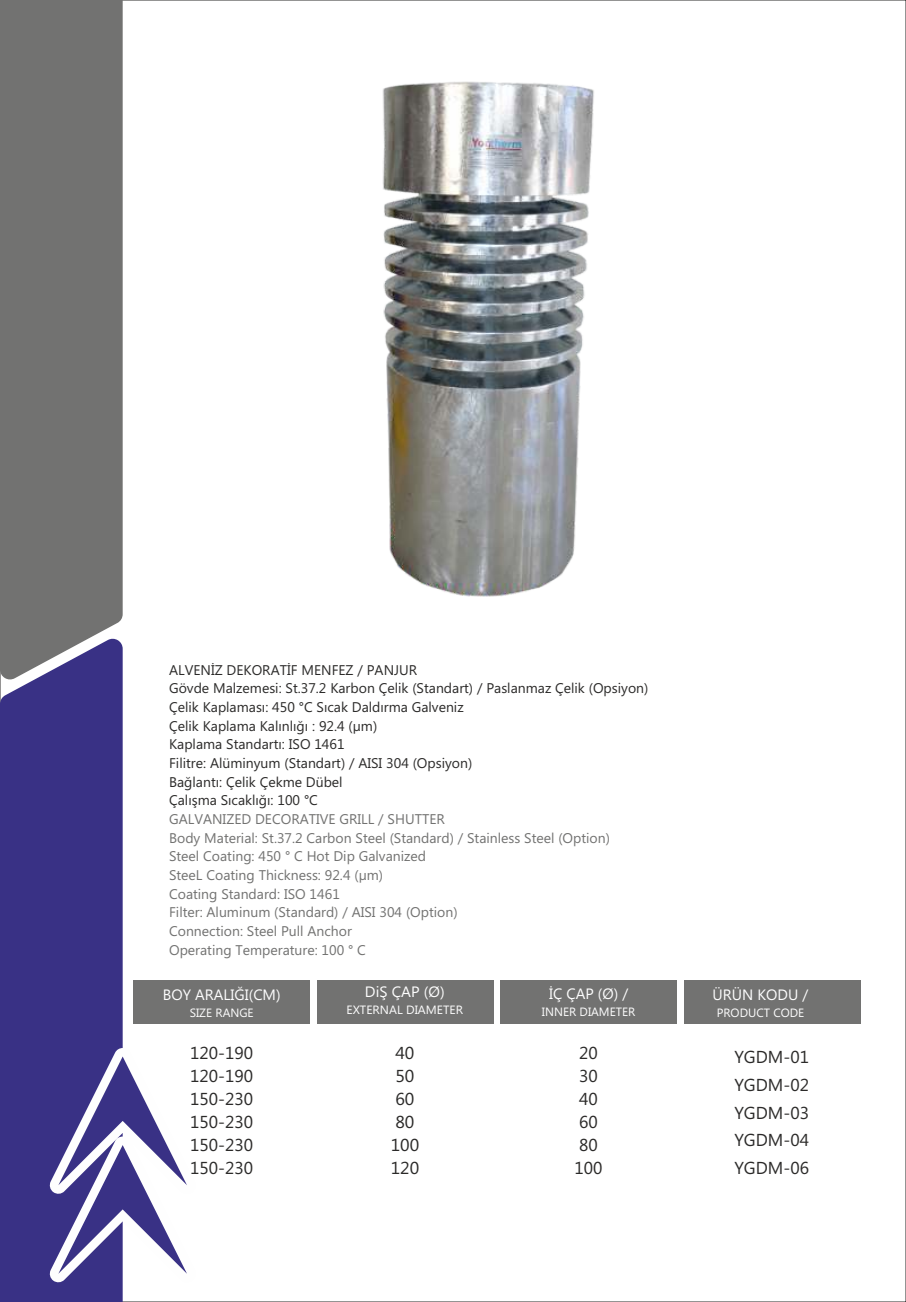
<style>
.page{position:relative;width:906px;height:1302px;background:#fff}
.page>*{position:absolute;margin:0;border:0;box-sizing:border-box;transform-origin:0 0}
.t1{font:17.25px/23px "Ebrima";color:#2b2a29;text-align:justify}
.t2{font:15px "Ebrima";color:#fefefe}
.t3{font:13.95px/18.6px "Ebrima";color:#2b2a29}
.t4{font:13.95px/18.6px "Ebrima";color:#727271}
.t5{font:12px "Ebrima";color:#fefefe}
</style>
<div class="page">
<div style="left:317px;top:979px;width:177px;height:44px;background:#727271"></div>
<div style="left:500px;top:979px;width:177px;height:44px;background:#727271"></div>
<img style="left:382px;top:81px;width:212px;height:516px">
<div style="left:0;top:0;width:123px;height:638px;background:#727271"></div>
<div style="left:0;top:638px;width:123px;height:663px;background:#393185"></div>
<svg style="left:49px;top:1047px;width:138px;height:235px"></svg>
<div style="left:134px;top:979px;width:176px;height:44px;background:#727271"></div>
<div style="left:684px;top:979px;width:176px;height:44px;background:#727271"></div>
<p class="t3" style="left:169px;top:661px;width:481px">ALVENİZ DEKORATİF MENFEZ / PANJUR<br>Gövde Malzemesi: St.37.2 Karbon Çelik (Standart) / Paslanmaz Çelik (Opsiyon)<br>Çelik Kaplaması: 450 °C Sıcak Daldırma Galveniz<br>Çelik Kaplama Kalınlığı : 92.4 (µm)<br>Kaplama Standartı: ISO 1461<br>Filitre: Alüminyum (Standart) / AISI 304 (Opsiyon)<br>Bağlantı: Çelik Çekme Dübel<br>Çalışma Sıcaklığı: 100 °C</p>
<p class="t4" style="left:169px;top:811px;width:442px">GALVANIZED DECORATIVE GRILL / SHUTTER<br>Body Material: St.37.2 Carbon Steel (Standard) / Stainless Steel (Option)<br>Steel Coating: 450 ° C Hot Dip Galvanized<br>SteeL Coating Thickness: 92.4 (µm)<br>Coating Standard: ISO 1461<br>Filter: Aluminum (Standard) / AISI 304 (Option)<br>Connection: Steel Pull Anchor<br>Operating Temperature: 100 ° C</p>
<p class="t2" style="left:163px;top:988px;width:119px">BOY ARALIĞI(CM)</p>
<p class="t5" style="left:190px;top:1007px;width:65px">SIZE RANGE</p>
<p class="t2" style="left:365px;top:986px;width:81px">DiŞ ÇAP (Ø)</p>
<p class="t5" style="left:346px;top:1005px;width:118px">EXTERNAL DIAMETER</p>
<p class="t2" style="left:549px;top:988px;width:81px">İÇ ÇAP (Ø) /</p>
<p class="t5" style="left:542px;top:1006px;width:95px">INNER DIAMETER</p>
<p class="t2" style="left:712px;top:988px;width:97px">ÜRÜN KODU /</p>
<p class="t5" style="left:716px;top:1007px;width:89px">PRODUCT CODE</p>
<p class="t1" style="left:190px;top:1042px;width:64px">120-190<br>120-190<br>150-230<br>150-230<br>150-230<br>150-230</p>
<p class="t1" style="left:391px;top:1042px;width:30px;text-align:left">40<br>50<br>60<br>80<br>100<br>120</p>
<p class="t1" style="left:574px;top:1042px;width:29px;text-align:left">20<br>30<br>40<br>60<br>80<br>100</p>
<p class="t1" style="left:734px;top:1044px;width:76px;line-height:27.8px">YGDM-01<br>YGDM-02<br>YGDM-03<br>YGDM-04<br>YGDM-06</p>
</div>
